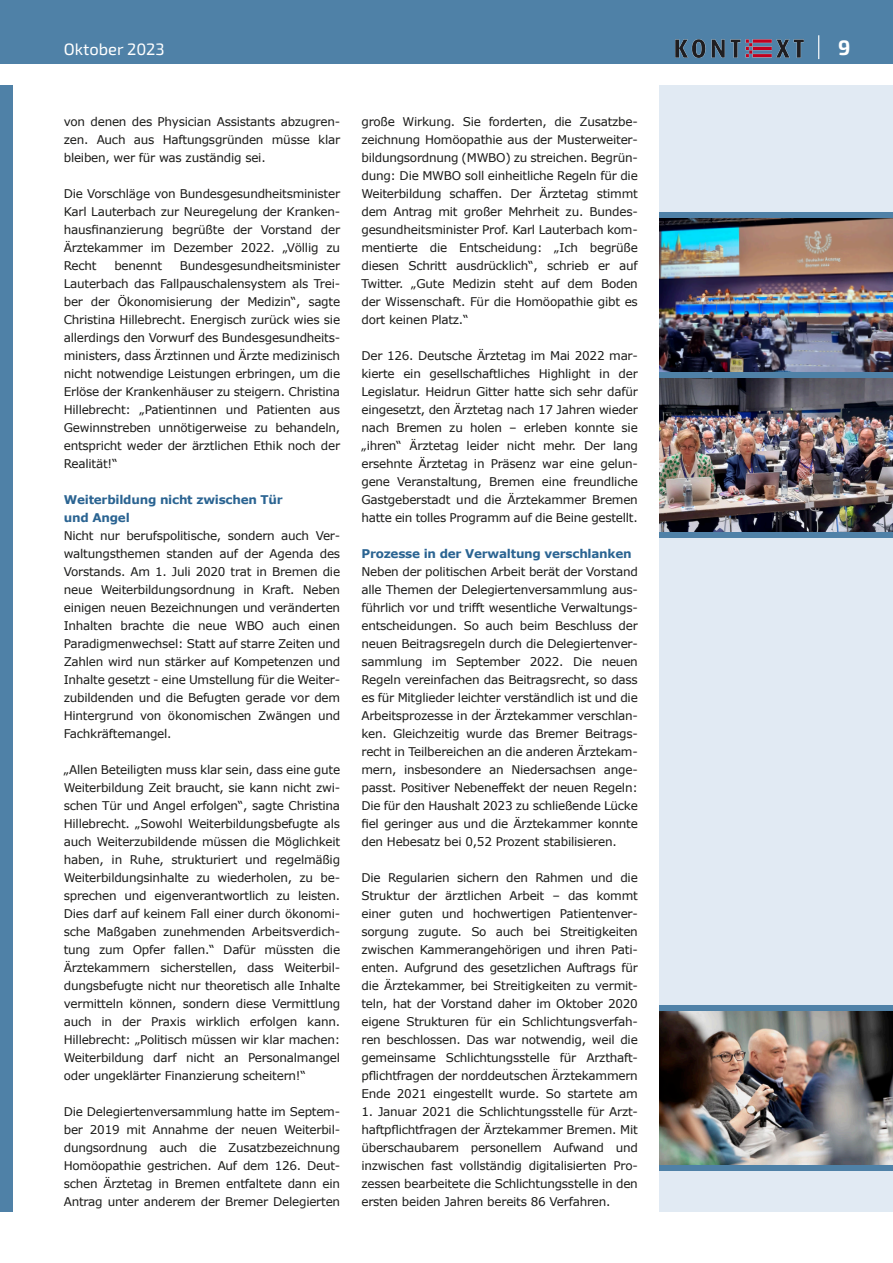
<style>
.page{position:relative;width:893px;height:1263px;background:#fff}
.page>*{position:absolute;margin:0;border:0;box-sizing:border-box;transform-origin:0 0}
.t1{font:700 21px "Exo 2";color:#fff}
.t2{font:16.5px "Exo 2";color:#fff}
.t3{font:12px/18px "Verdana";letter-spacing:-.02em;color:#1a1a18;text-align:justify}
.t4{font:700 12px/18px "Verdana";letter-spacing:-.02em;color:#2b6492}
</style>
<div class="page">
<div style="left:659px;top:85px;width:234px;height:1127px;background:#e1eaf3"></div>
<div style="left:0;top:0;width:893px;height:64px;background:#4f81a7"></div>
<img style="left:676px;top:39px;width:128px;height:18px">
<svg style="left:818px;top:35px;width:1px;height:24px"></svg>
<div style="left:659px;top:1005px;width:234px;height:166px;background:#4f81a7"></div>
<img style="left:659px;top:1011px;width:234px;height:154px">
<div style="left:0;top:85px;width:13px;height:1127px;background:#4f81a7"></div>
<div style="left:659px;top:212px;width:234px;height:326px;background:#4f81a7"></div>
<img style="left:659px;top:219px;width:234px;height:153px">
<img style="left:659px;top:378px;width:234px;height:153px">
<h2 class="t2" style="left:64px;top:44px;width:102px">Oktober 2023</h2>
<h1 class="t1" style="left:838px;top:41px;width:14px">9</h1>
<p class="t3" style="left:64px;top:114px;width:278px">von denen des Physician Assistants abzugren&shy;zen. Auch aus Haftungsgründen müsse klar bleiben, wer für was zuständig sei.</p>
<p class="t3" style="left:64px;top:186px;width:278px">Die Vorschläge von Bundesgesundheitsminister Karl Lauterbach zur Neuregelung der Kranken&shy;hausfinanzierung begrüßte der Vorstand der Ärztekammer im Dezember 2022. „Völlig zu Recht</p>
<p class="t3" style="left:64px;top:258px;width:278px;text-indent:116px">Bundesgesundheitsminister Lauterbach das Fallpauschalensystem als Trei&shy;ber der Ökonomisierung der Medizin“, sagte Christina Hillebrecht. Energisch zurück wies sie allerdings den Vorwurf des Bundesgesundheits&shy;ministers, dass Ärztinnen und Ärzte medizinisch nicht notwendige Leistungen erbringen, um die Erlöse der Krankenhäuser zu steigern. Christina Hillebrecht: „Patientinnen und Patienten aus Gewinnstreben unnötigerweise zu behandeln, entspricht weder der ärztlichen Ethik noch der Realität!“</p>
<p class="t4" style="left:64px;top:492px;width:221px">Weiterbildung nicht zwischen Tür und Angel</p>
<p class="t3" style="left:64px;top:528px;width:278px">Nicht nur berufspolitische, sondern auch Ver&shy;waltungsthemen standen auf der Agenda des Vorstands. Am 1. Juli 2020 trat in Bremen die neue Weiterbildungsordnung in Kraft. Neben einigen neuen Bezeichnungen und veränderten Inhalten brachte die neue WBO auch einen Paradigmenwechsel: Statt auf starre Zeiten und Zahlen wird nun stärker auf Kompetenzen und Inhalte gesetzt - eine Umstellung für die Weiter&shy;zubildenden und die Befugten gerade vor dem Hintergrund von ökonomischen Zwängen und Fachkräftemangel.</p>
<p class="t3" style="left:64px;top:762px;width:278px">„Allen Beteiligten muss klar sein, dass eine gute Weiterbildung Zeit braucht, sie kann nicht zwi&shy;schen Tür und Angel erfolgen“, sagte Christina Hillebrecht. „Sowohl Weiterbildungsbefugte als auch Weiterzubildende müssen die Möglichkeit haben, in Ruhe, strukturiert und regelmäßig Weiterbildungsinhalte zu wiederholen, zu be&shy;sprechen und eigenverantwortlich zu leisten.<br>Dies darf auf keinem Fall einer durch ökonomi&shy;sche Maßgaben zunehmenden Arbeitsverdich&shy;tung zum Opfer fallen.“ Dafür müssten die Ärztekammern sicherstellen, dass Weiterbil&shy;dungsbefugte nicht nur theoretisch alle Inhalte vermitteln können, sondern diese Vermittlung auch in der Praxis wirklich erfolgen kann.<br>Hillebrecht: „Politisch müssen wir klar machen:<br>Weiterbildung darf nicht an Personalmangel oder ungeklärter Finanzierung scheitern!“</p>
<p class="t3" style="left:64px;top:1104px;width:278px">Die Delegiertenversammlung hatte im Septem&shy;ber 2019 mit Annahme der neuen Weiterbil&shy;dungsordnung auch die Zusatzbezeichnung Homöopathie gestrichen. Auf dem 126. Deut&shy;schen Ärztetag in Bremen entfaltete dann ein Antrag unter anderem der Bremer Delegierten</p>
<p class="t3" style="left:114px;top:258px;width:49px">benennt</p>
<p class="t3" style="left:361px;top:114px;width:278px">große Wirkung. Sie forderten, die Zusatzbe&shy;zeichnung Homöopathie aus der Musterweiter&shy;bildungsordnung (MWBO) zu streichen. Begrün&shy;dung: Die MWBO soll einheitliche Regeln für die Weiterbildung schaffen. Der Ärztetag stimmt dem Antrag mit großer Mehrheit zu. Bundes&shy;gesundheitsminister Prof. Karl Lauterbach kom&shy;mentierte die Entscheidung: „Ich begrüße diesen Schritt ausdrücklich“, schrieb er auf Twitter. „Gute Medizin steht auf dem Boden der Wissenschaft. Für die Homöopathie gibt es dort keinen Platz.“</p>
<p class="t3" style="left:361px;top:348px;width:278px">Der 126. Deutsche Ärztetag im Mai 2022 mar&shy;kierte ein gesellschaftliches Highlight in der Legislatur. Heidrun Gitter hatte sich sehr dafür eingesetzt, den Ärztetag nach 17 Jahren wieder nach Bremen zu holen – erleben konnte sie „ihren“ Ärztetag leider nicht mehr. Der lang ersehnte Ärztetag in Präsenz war eine gelun&shy;gene Veranstaltung, Bremen eine freundliche Gastgeberstadt und die Ärztekammer Bremen hatte ein tolles Programm auf die Beine gestellt.</p>
<p class="t4" style="left:361px;top:546px;width:272px">Prozesse in der Verwaltung verschlanken</p>
<p class="t3" style="left:361px;top:564px;width:278px">Neben der politischen Arbeit berät der Vorstand alle Themen der Delegiertenversammlung aus&shy;führlich vor und trifft wesentliche Verwaltungs&shy;entscheidungen. So auch beim Beschluss der neuen Beitragsregeln durch die Delegiertenver&shy;sammlung im September 2022. Die neuen Regeln vereinfachen das Beitragsrecht, so dass es für Mitglieder leichter verständlich ist und die Arbeitsprozesse in der Ärztekammer verschlan&shy;ken. Gleichzeitig wurde das Bremer Beitrags&shy;recht in Teilbereichen an die anderen Ärztekam&shy;mern, insbesondere an Niedersachsen ange&shy;passt. Positiver Nebeneffekt der neuen Regeln:<br>Die für den Haushalt 2023 zu schließende Lücke fiel geringer aus und die Ärztekammer konnte den Hebesatz bei 0,52 Prozent stabilisieren.</p>
<p class="t3" style="left:361px;top:870px;width:278px">Die Regularien sichern den Rahmen und die Struktur der ärztlichen Arbeit – das kommt einer guten und hochwertigen Patientenver&shy;sorgung zugute. So auch bei Streitigkeiten zwischen Kammerangehörigen und ihren Pati&shy;enten. Aufgrund des gesetzlichen Auftrags für die Ärztekammer, bei Streitigkeiten zu vermit&shy;teln, hat der Vorstand daher im Oktober 2020 eigene Strukturen für ein Schlichtungsverfah&shy;ren beschlossen. Das war notwendig, weil die gemeinsame Schlichtungsstelle für Arzthaft&shy;pflichtfragen der norddeutschen Ärztekammern Ende 2021 eingestellt wurde. So startete am</p>
<p class="t3" style="left:361px;top:1104px;width:278px">1. Januar 2021 die Schlichtungsstelle für Arzt&shy;haftpflichtfragen der Ärztekammer Bremen. Mit überschaubarem personellem Aufwand und inzwischen fast vollständig digitalisierten Pro&shy;zessen bearbeitete die Schlichtungsstelle in den ersten beiden Jahren bereits 86 Verfahren.</p>
</div>
